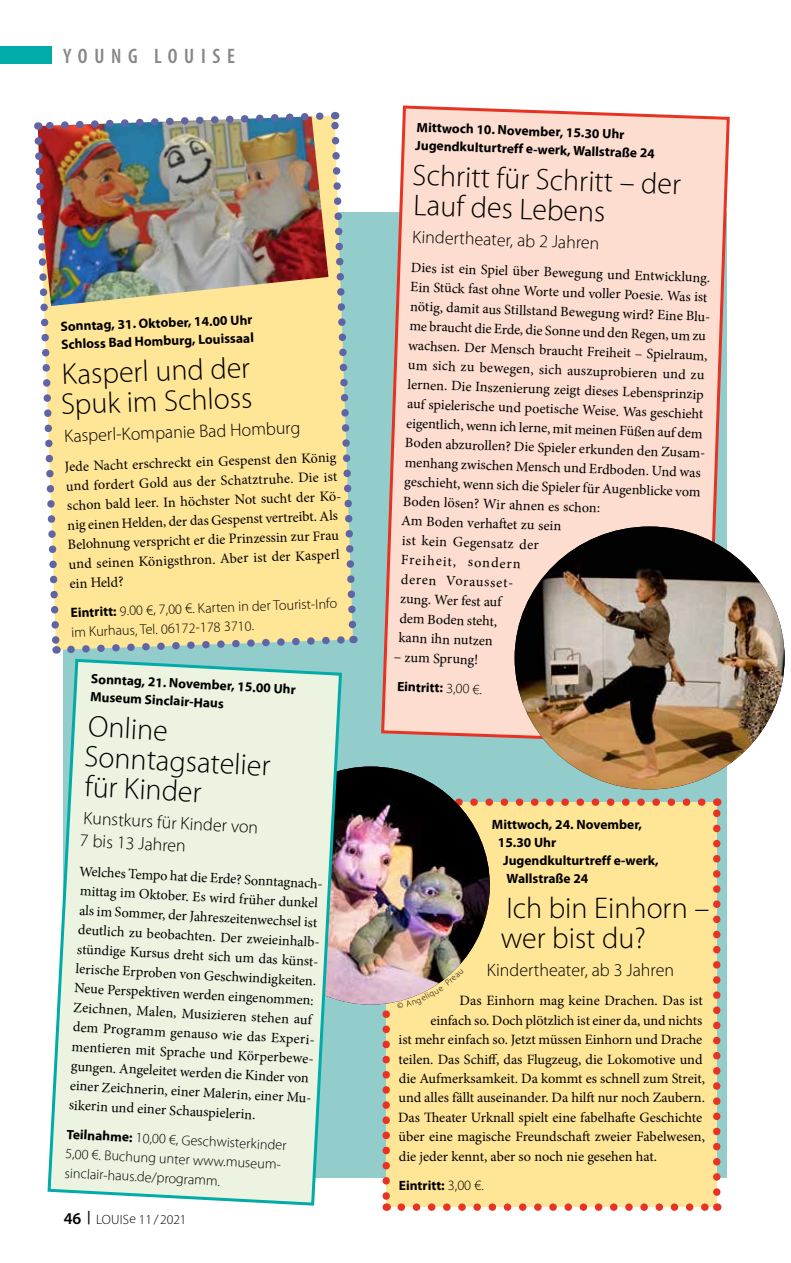
<style>
.page{position:relative;width:791px;height:1263px;background:#fff}
.page>*{position:absolute;margin:0;border:0;box-sizing:border-box;transform-origin:0 0}
.t1{font:300 30px/30px "Myriad Pro";color:#000}
.t2{font:600 condensed 21px "Myriad Pro";letter-spacing:.32em;color:#878787}
.t3{font:300 18px/22.5px "Myriad Pro";color:#000}
.t4{font:14.25px/19.5px "Minion Pro";color:#000}
.t5{font:300 14.25px/19.5px "Myriad Pro";color:#000}
.t6{font:700 13.5px/18px "Myriad Pro";color:#000}
.t7{font:300 13.5px "Myriad Pro";color:#000}
.s1{font-weight:700;font-size:13.5px}
.s2{font-weight:600;font-size:16.5px}
.s3{font-weight:300;font-size:14.25px}
</style>
<div class="page">
<div style="left:0;top:47px;width:51px;height:17px;background:#00aba8"></div>
<div style="left:64px;top:213px;width:663px;height:965px;background:#92cdcb"></div>
<svg style="left:379px;top:105px;width:351px;height:633px;background:#f6d9cc"></svg>
<img style="left:34px;top:111px;width:326px;height:546px">
<div style="left:386px;top:802px;width:331px;height:405px;background:#ffe596"></div>
<svg style="left:401px;top:1203px;width:308px;height:8px"></svg>
<svg style="left:490px;top:798px;width:212px;height:8px"></svg>
<svg style="left:382px;top:1010px;width:8px;height:201px"></svg>
<svg style="left:713px;top:798px;width:7px;height:394px"></svg>
<img style="left:344px;top:766px;width:146px;height:239px">
<svg style="left:47px;top:657px;width:297px;height:549px;background:#dfeede"></svg>
<img style="left:515px;top:526px;width:269px;height:263px">
<svg style="left:397px;top:969px;width:67px;height:36px"></svg>
<h2 class="t2" style="left:63px;top:44px;width:174px">YOUNG LOUISE</h2>
<p class="t6" style="left:60px;top:317px;width:194px;rotate:-2deg">Sonntag, 31. Oktober, 14.00 Uhr<br>Schloss Bad Homburg, Louissaal</p>
<h1 class="t1" style="left:60px;top:360px;width:193px;rotate:-2deg">Kasperl und der<br>Spuk im Schloss</h1>
<p class="t3" style="left:64px;top:425px;width:238px;rotate:-2deg">Kasperl-Kompanie Bad Homburg</p>
<p class="t4" style="left:64px;top:457px;width:279px;rotate:-2deg">Jede Nacht erschreckt ein Gespenst den König und fordert Gold aus der Schatztruhe. Die ist schon bald leer. In höchster Not sucht der Kö&shy;nig einen Helden, der das Gespenst vertreibt. Als Belohnung verspricht er die Prinzessin zur Frau und seinen Königsthron. Aber ist der Kasperl ein Held?</p>
<p class="t5" style="left:70px;top:603px;width:268px;rotate:-2deg"><span class="s1">Eintritt:</span> 9.00 €, 7,00 €. Karten in der Tourist-Info im Kurhaus, Tel. 06172-178 3710.</p>
<p class="t6" style="left:92px;top:669px;width:206px;rotate:3deg">Sonntag, 21. November, 15.00 Uhr<br>Museum Sinclair-Haus</p>
<h1 class="t1" style="left:87px;top:712px;width:187px;rotate:3deg">Online<br>Sonntagsatelier für Kinder</h1>
<p class="t3" style="left:82px;top:807px;width:179px;rotate:3deg">Kunstkurs für Kinder von<br>7 bis 13 Jahren</p>
<p class="t4" style="left:80px;top:861px;width:247px;rotate:3deg">Welches Tempo hat die Erde? Sonntagnach&shy;mittag im Oktober. Es wird früher dunkel als im Sommer, der Jahreszeitenwechsel ist deutlich zu beobachten. Der zweieinhalb&shy;stündige Kursus dreht sich um das künst&shy;lerische Erproben von Geschwindigkeiten.<br>Neue Perspektiven werden eingenommen:<br>Zeichnen, Malen, Musizieren stehen auf dem Programm genauso wie das Experi&shy;mentieren mit Sprache und Körperbewe&shy;gungen. Angeleitet werden die Kinder von einer Zeichnerin, einer Malerin, einer Mu&shy;sikerin und einer Schauspielerin.</p>
<p class="t5" style="left:67px;top:1124px;width:222px;rotate:3deg"><span class="s1">Teilnahme:</span> 10,00 €, Geschwisterkinder<br>5,00 €. Buchung unter www.museum&shy;sinclair-haus.de/programm.</p>
<p class="t7" style="left:64px;top:1212px;width:124px"><span class="s2">46</span> <sup>|</sup> LOUISe 11 / 2021</p>
<p class="t6" style="left:416px;top:118px;width:241px;rotate:2deg">Mittwoch 10. November, 15.30 Uhr<br>Jugendkulturtreff e-werk, Wallstraße 24</p>
<h1 class="t1" style="left:413px;top:160px;width:270px;rotate:2deg">Schritt für Schritt – der<br>Lauf des Lebens</h1>
<p class="t3" style="left:413px;top:226px;width:189px;rotate:2deg">Kindertheater, ab 2 Jahren</p>
<p class="t4" style="left:410px;top:258px;width:305px;rotate:2deg">Dies ist ein Spiel über Bewegung und Entwicklung.<br>Ein Stück fast ohne Worte und voller Poesie. Was ist nötig, damit aus Stillstand Bewegung wird? Eine Blu&shy;me braucht die Erde, die Sonne und den Regen, um zu wachsen. Der Mensch braucht Freiheit – Spielraum, um sich zu bewegen, sich auszuprobieren und zu lernen. Die Inszenierung zeigt dieses Lebensprinzip auf spielerische und poetische Weise. Was geschieht eigentlich, wenn ich lerne, mit meinen Füßen auf dem Boden abzurollen? Die Spieler erkunden den Zusam&shy;menhang zwischen Mensch und Erdboden. Und was geschieht, wenn sich die Spieler für Augenblicke vom Boden lösen? Wir ahnen es schon:<br>Am Boden verhaft et zu sein<br>ist kein Gegensatz der<br>Freiheit, sondern<br>deren Vorausset-<br>zung. Wer fest auf<br>dem Boden steht,<br>kann ihn nutzen</p>
<p class="t4" style="left:394px;top:647px;width:86px;rotate:2deg">– zum Sprung!</p>
<p class="t6" style="left:397px;top:677px;width:86px;rotate:2deg">Eintritt: <span class="s3">3,00 €.</span></p>
<p class="t6" style="left:492px;top:815px;width:152px">Mittwoch, 24. November,</p>
<p class="t6" style="left:498px;top:833px;width:60px">15.30 Uhr</p>
<p class="t6" style="left:503px;top:851px;width:157px">Jugendkulturtreff e-werk,</p>
<p class="t6" style="left:507px;top:869px;width:83px">Wallstraße 24</p>
<h1 class="t1" style="left:501px;top:893px;width:210px">Ich bin Einhorn – wer bist du?</h1>
<p class="t3" style="left:487px;top:959px;width:189px">Kindertheater, ab 3 Jahren</p>
<p class="t4" style="left:459px;top:991px;width:245px">Das Einhorn mag keine Drachen. Das ist</p>
<p class="t4" style="left:430px;top:1010px;width:273px">einfach so. Doch plötzlich ist einer da, und nichts</p>
<p class="t4" style="left:399px;top:1030px;width:305px">ist mehr einfach so. Jetzt müssen Einhorn und Drache</p>
<p class="t4" style="left:399px;top:1049px;width:305px">teilen. Das Schiff, das Flugzeug, die Lokomotive und</p>
<p class="t4" style="left:399px;top:1069px;width:308px">die Aufmerksamkeit. Da kommt es schnell zum Streit,</p>
<p class="t4" style="left:398px;top:1088px;width:308px">und alles fällt auseinander. Da hilft nur noch Zaubern.</p>
<p class="t4" style="left:398px;top:1108px;width:306px">Das Theater Urknall spielt eine fabelhafte Geschichte</p>
<p class="t4" style="left:398px;top:1127px;width:308px">über eine magische Freundschaft zweier Fabelwesen,</p>
<p class="t4" style="left:399px;top:1147px;width:260px">die jeder kennt, aber so noch nie gesehen hat.</p>
<p class="t6" style="left:399px;top:1176px;width:86px">Eintritt: <span class="s3">3,00 €.</span></p>
</div>
